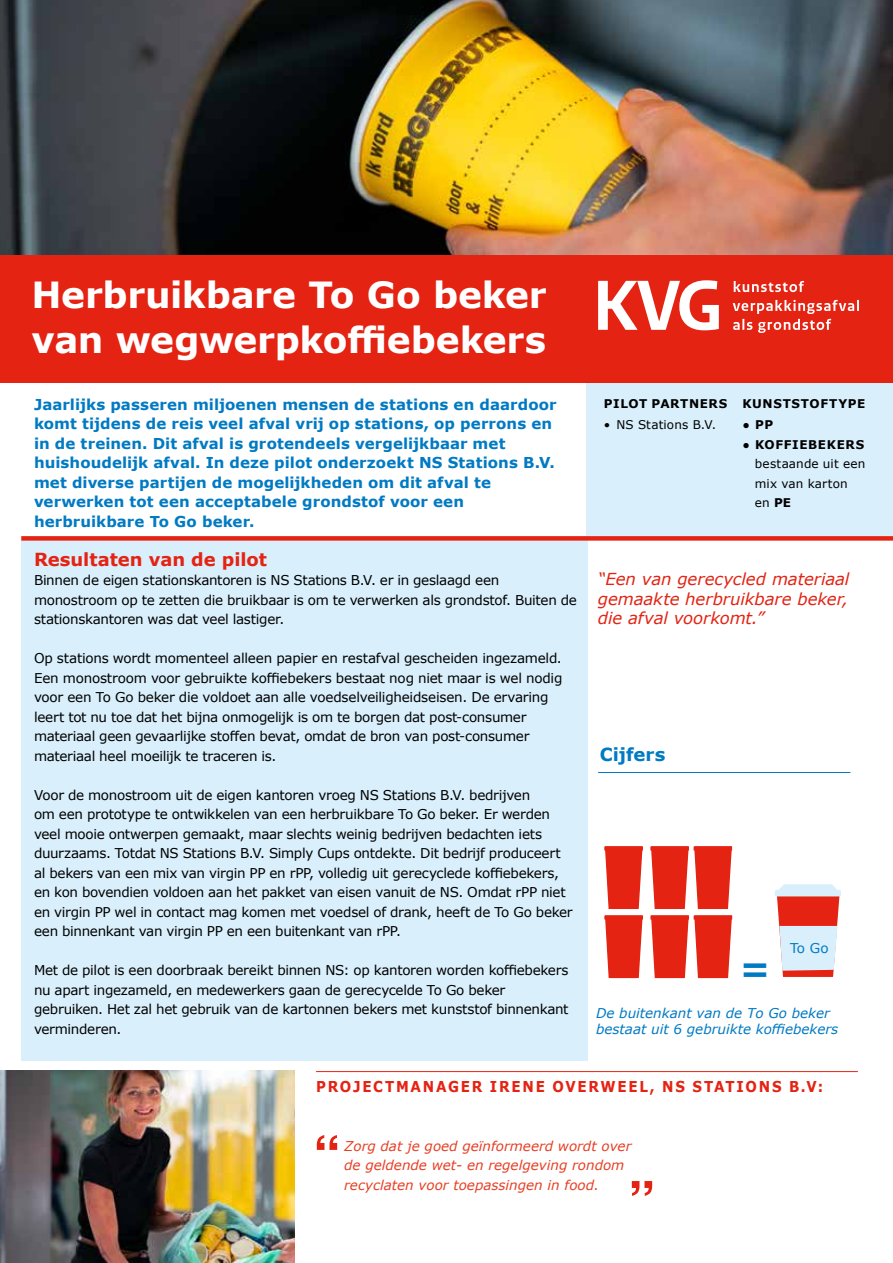
<style>
.page{position:relative;width:893px;height:1263px;background:#fff}
.page>*{position:absolute;margin:0;border:0;box-sizing:border-box;transform-origin:0 0}
.t1{font:700 54.75px "Helvetica";color:#e42313}
.t2{font:700 36px/45px "Verdana";letter-spacing:-.01em;color:#fff}
.t3{font:700 36px "Verdana";color:#007ac3}
.t4{font:700 18px "Verdana";letter-spacing:-.005em;color:#e42313}
.t5{font:700 18px "Verdana";color:#007ac3}
.t6{font:italic 16.5px/19.5px "Verdana";letter-spacing:-.005em;color:#e42313;text-align:justify}
.t7{font:700 15px/19.5px "Verdana";letter-spacing:.005em;color:#007ac3}
.t8{font:700 15px "Verdana";letter-spacing:.13em;color:#e42313;scale:.9 1}
.t9{font:13.5px/19.5px "Verdana";letter-spacing:-.02em;color:#000}
.t10{font:italic 13.5px/19.5px "Verdana";color:#e73f24}
.t11{font:italic 13.5px/16.2px "Verdana";color:#007ac3}
.t12{font:13.5px "Verdana";color:#007ac3}
.t13{font:12px/19.5px "Verdana";letter-spacing:.01em;color:#000}
.t14{font:700 12px "Verdana";letter-spacing:.05em;color:#000}
.s1{font-size:10.5px}
.s2{font-weight:700;font-size:10.5px}
.s3{font-weight:700}
</style>
<div class="page">
<div style="left:587px;top:370px;width:306px;height:166px;background:#d9effb"></div>
<div style="left:21px;top:541px;width:566px;height:520px;background:#d9effb"></div>
<img style="left:0;top:1071px;width:295px;height:192px">
<img style="left:0;top:0;width:893px;height:255px">
<div style="left:0;top:255px;width:893px;height:128px;background:#e42313"></div>
<div style="left:21px;top:536px;width:872px;height:5px;background:#e42313"></div>
<hr style="left:598px;top:772px;width:252px;height:1px;background:#007ac3">
<hr style="left:316px;top:1071px;width:542px;height:1px;background:#e42313">
<svg style="left:733px;top:300px;width:126px;height:33px"></svg>
<svg style="left:734px;top:281px;width:70px;height:11px"></svg>
<svg style="left:598px;top:280px;width:121px;height:50px"></svg>
<svg style="left:604px;top:846px;width:39px;height:133px;background:#e8493c"></svg>
<svg style="left:650px;top:846px;width:83px;height:133px"></svg>
<svg style="left:775px;top:884px;width:66px;height:93px;background:#e2aaab"></svg>
<h2 class="t2" style="left:31px;top:272px;width:517px">Herbruikbare To Go beker van wegwerpkoffiebekers</h2>
<p class="t7" style="left:34px;top:394px;width:524px">Jaarlijks passeren miljoenen mensen de stations en daardoor komt tijdens de reis veel afval vrij op stations, op perrons en in de treinen. Dit afval is grotendeels vergelijkbaar met huishoudelijk afval. In deze pilot onderzoekt NS Stations B.V. met diverse partijen de mogelijkheden om dit afval te verwerken tot een acceptabele grondstof voor een herbruikbare To Go beker.</p>
<h3 class="t4" style="left:34px;top:546px;width:234px">Resultaten van de pilot</h3>
<p class="t9" style="left:34px;top:570px;width:544px">Binnen de eigen stationskantoren is NS Stations B.V. er in geslaagd een monostroom op te zetten die bruikbaar is om te verwerken als grondstof. Buiten de stationskantoren was dat veel lastiger.</p>
<p class="t9" style="left:34px;top:648px;width:530px">Op stations wordt momenteel alleen papier en restafval gescheiden ingezameld.<br>Een monostroom voor gebruikte koffiebekers bestaat nog niet maar is wel nodig voor een To Go beker die voldoet aan alle voedselveiligheidseisen. De ervaring leert tot nu toe dat het bijna onmogelijk is om te borgen dat post-consumer materiaal geen gevaarlijke stoffen bevat, omdat de bron van post-consumer materiaal heel moeilijk te traceren is.</p>
<p class="t9" style="left:34px;top:785px;width:540px">Voor de monostroom uit de eigen kantoren vroeg NS Stations B.V. bedrijven<br>om een prototype te ontwikkelen van een herbruikbare To Go beker. Er werden veel mooie ontwerpen gemaakt, maar slechts weinig bedrijven bedachten iets duurzaams. Totdat NS Stations B.V. Simply Cups ontdekte. Dit bedrijf produceert al bekers van een mix van virgin PP en rPP, volledig uit gerecyclede koffiebekers, en kon bovendien voldoen aan het pakket van eisen vanuit de NS. Omdat rPP niet en virgin PP wel in contact mag komen met voedsel of drank, heeft de To Go beker een binnenkant van virgin PP en een buitenkant van rPP.</p>
<p class="t9" style="left:34px;top:960px;width:536px">Met de pilot is een doorbraak bereikt binnen NS: op kantoren worden koffiebekers nu apart ingezameld, en medewerkers gaan de gerecycelde To Go beker gebruiken. Het zal het gebruik van de kartonnen bekers met kunststof binnenkant verminderen.</p>
<p class="t14" style="left:604px;top:395px;width:125px">PILOT PARTNERS</p>
<p class="t13" style="left:604px;top:415px;width:114px">• NS Stations B.V.</p>
<p class="t14" style="left:742px;top:395px;width:124px">KUNSTSTOFTYPE</p>
<p class="t14" style="left:742px;top:416px;width:32px"><span class="s1">•</span> PP</p>
<p class="t13" style="left:755px;top:434px;width:112px;text-indent:-13px"><span class="s2">•</span> <span class="s3">KOFFIEBEKERS </span>bestaande uit een mix van karton en <span class="s3">PE</span></p>
<p class="t6" style="left:598px;top:569px;width:253px">“Een van gerecycled materiaal gemaakte herbruikbare beker, die afval voorkomt.”</p>
<h3 class="t5" style="left:600px;top:741px;width:67px">Cijfers</h3>
<p class="t12" style="left:790px;top:939px;width:40px">To Go</p>
<h2 class="t3" style="left:739px;top:943px;width:33px">=</h2>
<p class="t11" style="left:596px;top:1004px;width:244px">De buitenkant van de To Go beker bestaat uit 6 gebruikte koffiebekers</p>
<p class="t8" style="left:316px;top:1076px;width:565px">PROJECTMANAGER IRENE OVERWEEL, NS STATIONS B.V:</p>
<h1 class="t1" style="left:313px;top:1122px;width:29px">“</h1>
<p class="t10" style="left:344px;top:1136px;width:289px">Zorg dat je goed geïnformeerd wordt over de geldende wet- en regelgeving rondom recyclaten voor toepassingen in food.</p>
<h1 class="t1" style="left:656px;top:1209px;width:29px;rotate:-180deg">“</h1>
</div>
